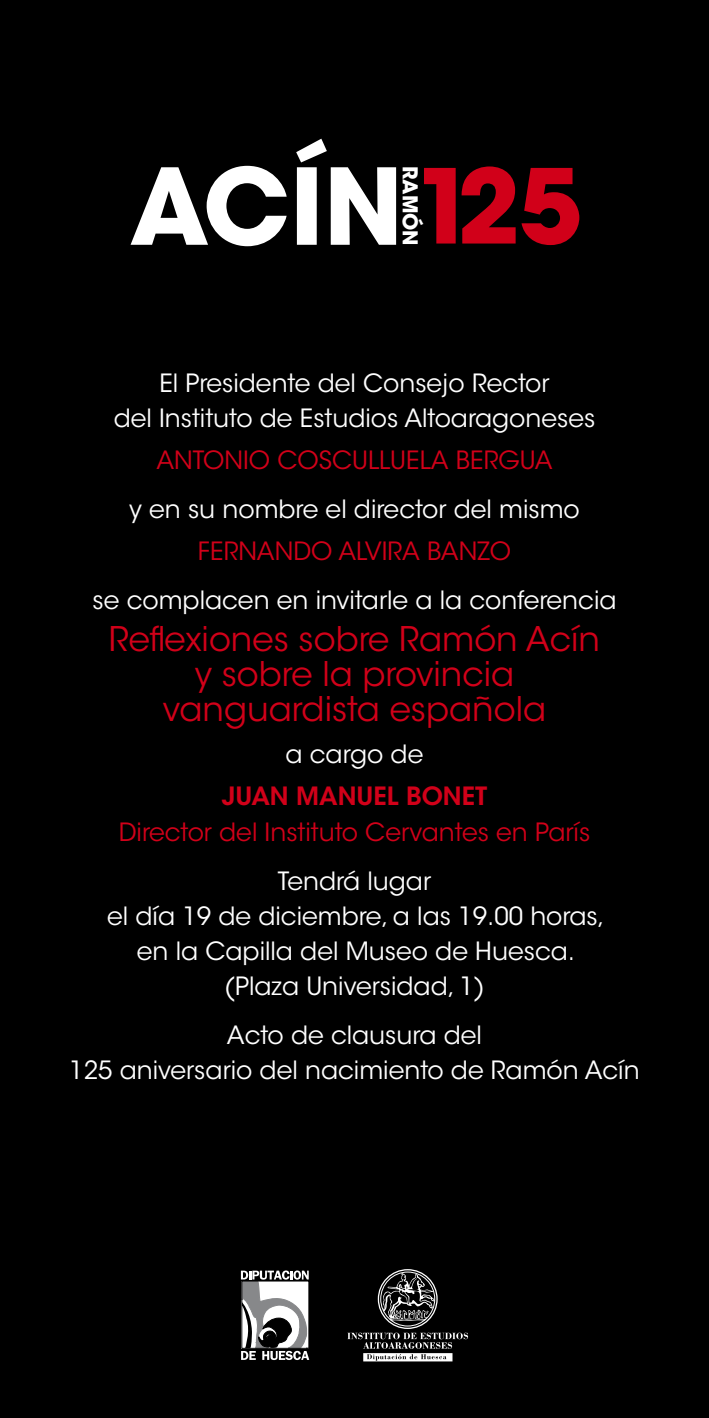
<style>
.page{position:relative;width:709px;height:1418px;background:#fff}
.page>*{position:absolute;margin:0;border:0;box-sizing:border-box;transform-origin:0 0}
.t1{font:700 104.75px "ITC Avant Garde Std";color:#fff}
.t2{font:33.75px/35px "ITC Avant Garde Std";color:#d10019;text-align:center}
.t3{font:25px/35px "ITC Avant Garde Std";color:#fff;text-align:center}
.t4{font:25px "ITC Avant Garde Std";color:#d10019}
.t5{font:600 25px "ITC Avant Garde Std";color:#d10019}
.t6{font:700 20.25px "ITC Avant Garde Std";color:#fff}
</style>
<div class="page">
<div style="left:0;top:0;width:709px;height:1417px;background:#000"></div>
<svg style="left:424px;top:168px;width:31px;height:75px"></svg>
<svg style="left:461px;top:166px;width:54px;height:77px"></svg>
<svg style="left:521px;top:168px;width:58px;height:77px"></svg>
<svg style="left:347px;top:1332px;width:121px;height:29px"></svg>
<div style="left:380px;top:1271px;width:55px;height:55px;border:1px solid #fff;border-radius:50%"></div>
<div style="left:378px;top:1269px;width:59px;height:59px;border:1px solid #fff;border-radius:50%"></div>
<svg style="left:382px;top:1272px;width:53px;height:48px"></svg>
<svg style="left:241px;top:1270px;width:68px;height:89px"></svg>
<h1 class="t1" style="left:130px;top:138px;width:275px">ACÍN</h1>
<p class="t6" style="left:423px;top:166px;width:81px;rotate:90deg">RAMÓN</p>
<p class="t3" style="left:114px;top:365px;width:483px">El Presidente del Consejo Rector<br>del Instituto de Estudios Altoaragoneses</p>
<p class="t4" style="left:156px;top:444px;width:397px">Antonio Cosculluela Bergua</p>
<p class="t3" style="left:129px;top:491px;width:452px">y en su nombre el director del mismo</p>
<p class="t4" style="left:198px;top:535px;width:314px">Fernando Alvira Banzo</p>
<p class="t3" style="left:92px;top:583px;width:525px">se complacen en invitarle a la conferencia</p>
<h2 class="t2" style="left:109px;top:622px;width:492px">Reflexiones sobre Ramón Acín y sobre la provincia vanguardista española</h2>
<p class="t3" style="left:285px;top:737px;width:139px">a cargo de</p>
<p class="t5" style="left:222px;top:780px;width:267px">JUAN MANUEL BONET</p>
<p class="t4" style="left:119px;top:816px;width:473px">Director del Instituto Cervantes en París</p>
<p class="t3" style="left:107px;top:863px;width:499px">Tendrá lugar<br>el día 19 de diciembre, a las 19.00 horas, en la Capilla del Museo de Huesca. (Plaza Universidad, 1)</p>
<p class="t3" style="left:69px;top:1017px;width:572px">Acto de clausura del<br>125 aniversario del nacimiento de Ramón Acín</p>
</div>
